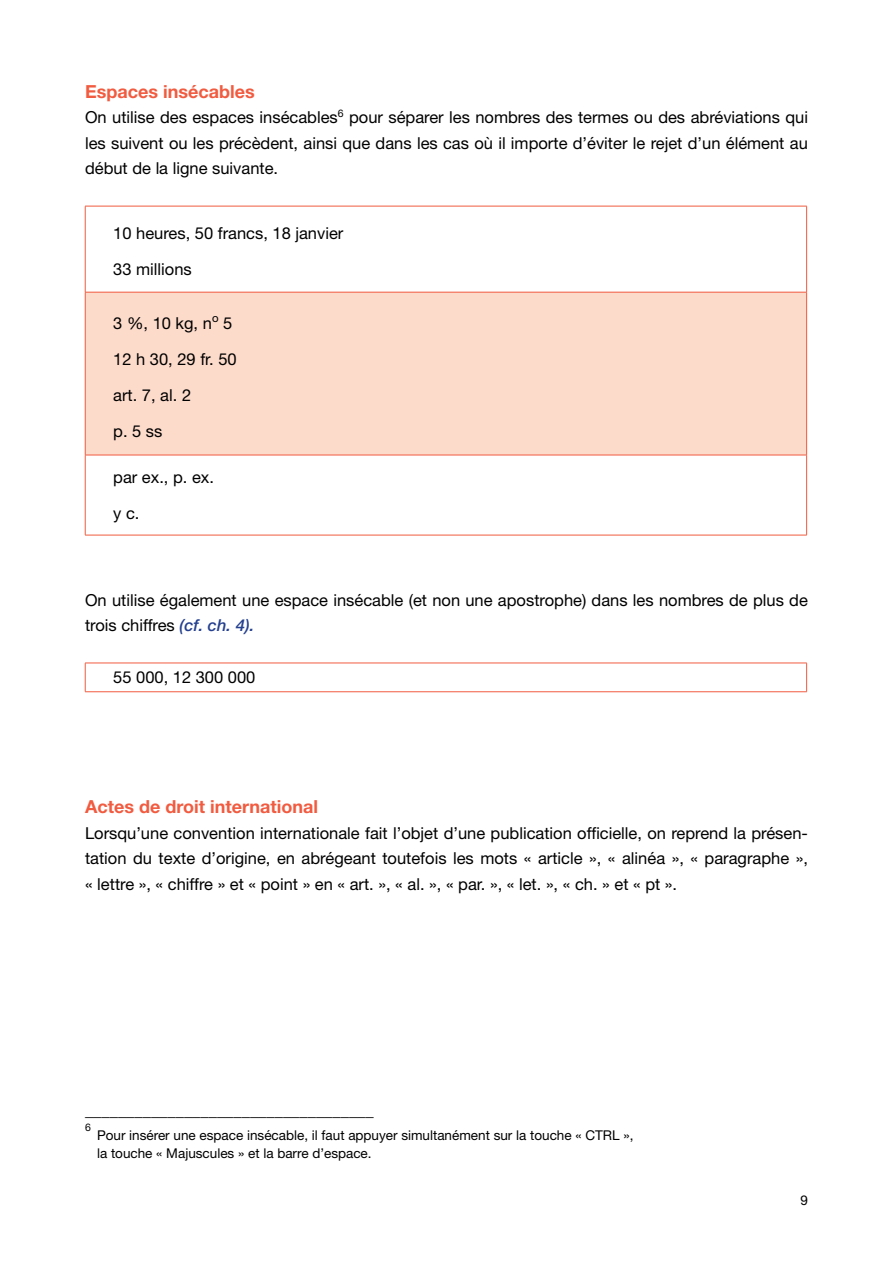
<style>
.page{position:relative;width:893px;height:1263px;background:#fff}
.page>*{position:absolute;margin:0;border:0;box-sizing:border-box;transform-origin:0 0}
.t1{font:700 18px "Helvetica Neue LT Std";color:#f15b40}
.t2{font:16.5px/25.5px "Helvetica Neue LT Std";color:#000}
.t3{font:13.5px/18px "Helvetica Neue LT Std";color:#000}
.t4{font:10.5px "Helvetica Neue LT Std";color:#000}
.s1{font-weight:500;font-style:italic;color:#25408f}
</style>
<div class="page">
<div style="left:85px;top:292px;width:722px;height:163px;background:#fddbcb"></div>
<hr style="left:85px;top:206px;width:722px;height:1px;background:#f15b40">
<hr style="left:85px;top:206px;width:1px;height:86px;background:#f15b40">
<hr style="left:806px;top:206px;width:1px;height:86px;background:#f15b40">
<hr style="left:85px;top:292px;width:722px;height:1px;background:#f15b40">
<hr style="left:85px;top:292px;width:1px;height:163px;background:#f15b40">
<hr style="left:806px;top:292px;width:1px;height:163px;background:#f15b40">
<hr style="left:85px;top:455px;width:722px;height:1px;background:#f15b40">
<hr style="left:85px;top:455px;width:1px;height:80px;background:#f15b40">
<hr style="left:806px;top:455px;width:1px;height:80px;background:#f15b40">
<hr style="left:85px;top:535px;width:722px;height:1px;background:#f15b40">
<hr style="left:85px;top:663px;width:722px;height:1px;background:#f15b40">
<svg style="left:85px;top:663px;width:1px;height:28px"></svg>
<svg style="left:806px;top:663px;width:1px;height:28px"></svg>
<hr style="left:85px;top:691px;width:722px;height:1px;background:#f15b40">
<p class="t1" style="left:85px;top:80px;width:171px">Espaces insécables</p>
<p class="t2" style="left:85px;top:105px;width:724px;text-align:justify">On utilise des espaces insécables<sup>6</sup> pour séparer les nombres des termes ou des abréviations qui les suivent ou les précèdent, ainsi que dans les cas où il importe d’éviter le rejet d’un élément au début de la ligne suivante.</p>
<p class="t2" style="left:113px;top:215px;width:232px;line-height:36px">10 heures, 50 francs, 18 janvier<br>33 millions</p>
<p class="t2" style="left:113px;top:305px;width:125px;line-height:36px">3 %, 10 kg, n<sup>o</sup> 5<br>12 h 30, 29 fr. 50 art. 7, al. 2<br>p. 5 ss</p>
<p class="t2" style="left:113px;top:459px;width:102px;line-height:36px">par ex., p. ex. y c.</p>
<p class="t2" style="left:85px;top:587px;width:724px">On utilise également une espace insécable (et non une apostrophe) dans les nombres de plus de trois chiffres <span class="s1">(cf. ch. 4).</span></p>
<p class="t2" style="left:113px;top:664px;width:144px">55 000, 12 300 000</p>
<p class="t1" style="left:85px;top:796px;width:234px">Actes de droit international</p>
<p class="t2" style="left:85px;top:820px;width:724px;text-align:justify">Lorsqu’une convention internationale fait l’objet d’une publication officielle, on reprend la présen&shy;tation du texte d’origine, en abrégeant toutefois les mots « article », « alinéa », « paragraphe », « lettre », « chiffre » et « point » en « art. », « al. », « par. », « let. », « ch. » et « pt ».</p>
<p class="t2" style="left:85px;top:1097px;width:290px">___________________________________</p>
<p class="t4" style="left:85px;top:1121px;width:7px">6</p>
<p class="t3" style="left:97px;top:1126px;width:538px">Pour insérer une espace insécable, il faut appuyer simultanément sur la touche « CTRL », la touche « Majuscules » et la barre d’espace.</p>
<p class="t3" style="left:800px;top:1190px;width:9px">9</p>
</div>
